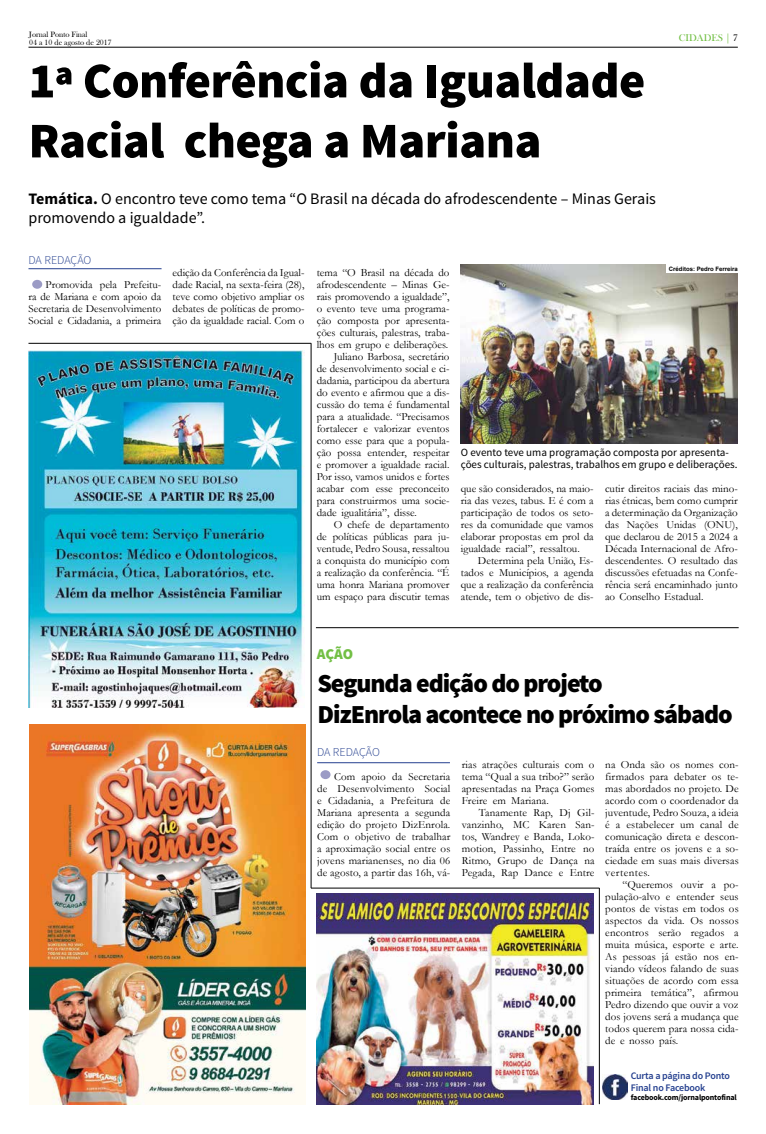
<style>
.page{position:relative;width:766px;height:1134px;background:#fff}
.page>*{position:absolute;margin:0;border:0;box-sizing:border-box;transform-origin:0 0}
.t1{font:900 50px/60px "Source Sans Pro";letter-spacing:-.01em;color:#000}
.t2{font:900 26px/31.2px "Source Sans Pro";letter-spacing:-.04em;color:#000}
.t3{font:16px/19.2px "Source Sans Pro";color:#000}
.t4{font:900 15px "Source Sans Pro";color:#72bf44}
.t5{font:300 12px "Source Sans Pro";letter-spacing:-.01em;color:#25408f}
.t6{font:11px/12px "Garamond";color:#000;text-align:justify}
.t7{font:11px/12px "Source Sans Pro";color:#000}
.t8{font:600 10px/12px "Source Sans Pro";letter-spacing:-.02em;color:#25408f}
.t9{font:10px "Bask Old Face";color:#72bf44}
.t10{font:8px/8px "Bask Old Face";color:#000}
.t11{font:700 8px "Source Sans Pro";letter-spacing:-.02em;color:#000}
.t12{font:700 6px "Arial";color:#000}
.s1{font-weight:700}
.s2{color:#000}
</style>
<div class="page">
<hr style="left:28px;top:47px;width:709px;height:1px;background:#000">
<img style="left:29px;top:725px;width:277px;height:380px">
<img style="left:316px;top:894px;width:277px;height:210px">
<hr style="left:311px;top:343px;width:1px;height:545px;background:#000">
<img style="left:28px;top:350px;width:276px;height:357px">
<hr style="left:28px;top:343px;width:283px;height:1px;background:#000">
<hr style="left:311px;top:888px;width:288px;height:1px;background:#000">
<hr style="left:599px;top:888px;width:1px;height:216px;background:#000">
<hr style="left:28px;top:268px;width:133px;height:1px;background:#25408f">
<div style="left:32px;top:280px;width:10px;height:9px;background:#9b9bc5;border-radius:50%"></div>
<img style="left:461px;top:265px;width:276px;height:179px">
<div style="left:665px;top:264px;width:72px;height:9px;background:#fff"></div>
<div style="left:320px;top:770px;width:10px;height:9px;background:#9b9bc5;border-radius:50%"></div>
<hr style="left:316px;top:627px;width:422px;height:1px;background:#000">
<hr style="left:317px;top:762px;width:133px;height:1px;background:#25408f">
<img style="left:602px;top:1075px;width:25px;height:24px">
<p class="t10" style="left:29px;top:30px;width:84px">Jornal Ponto Final<br>04 a 10 de agosto de 2017</p>
<h1 class="t1" style="left:28px;top:53px;width:618px">1ª Conferência da Igualdade<br>Racial chega a Mariana</h1>
<h3 class="t3" style="left:28px;top:189px;width:628px"><span class="s1">Temática.</span> O encontro teve como tema “O Brasil na década do afrodescendente – Minas Gerais promovendo a igualdade”.</h3>
<p class="t5" style="left:28px;top:253px;width:64px">DA REDAÇÃO</p>
<p class="t6" style="left:28px;top:278px;width:134px;text-indent:17px">Promovida pela Prefeitu&shy;ra de Mariana e com apoio da Secretaria de Desenvolvimento Social e Cidadania, a primeira</p>
<p class="t9" style="left:678px;top:33px;width:60px">CIDADES | <span class="s2">7</span></p>
<p class="t12" style="left:668px;top:264px;width:71px">Créditos: Pedro Ferreira</p>
<p class="t6" style="left:172px;top:266px;width:133px">edição da Conferência da Igual&shy;dade Racial, na sexta-feira (28), teve como objetivo ampliar os debates de políticas de promo&shy;ção da igualdade racial. Com o</p>
<p class="t6" style="left:317px;top:266px;width:134px">tema “O Brasil na década do</p>
<p class="t6" style="left:317px;top:278px;width:134px">afrodescendente – Minas Ge-</p>
<p class="t6" style="left:317px;top:290px;width:134px">rais promovendo a igualdade”,</p>
<p class="t6" style="left:317px;top:302px;width:134px">o evento teve uma programa-</p>
<p class="t6" style="left:317px;top:314px;width:134px">ção composta por apresenta-</p>
<p class="t6" style="left:317px;top:326px;width:134px">ções culturais, palestras, traba-</p>
<p class="t6" style="left:317px;top:338px;width:133px">lhos em grupo e deliberações.</p>
<p class="t6" style="left:334px;top:350px;width:117px">Juliano Barbosa, secretário</p>
<p class="t6" style="left:317px;top:362px;width:134px">de desenvolvimento social e ci-</p>
<p class="t6" style="left:317px;top:374px;width:134px">dadania, participou da abertura</p>
<p class="t6" style="left:317px;top:386px;width:134px">do evento e afirmou que a dis-</p>
<p class="t6" style="left:317px;top:398px;width:134px">cussão do tema é fundamental</p>
<p class="t6" style="left:317px;top:410px;width:134px">para a atualidade. “Precisamos</p>
<p class="t6" style="left:317px;top:422px;width:134px">fortalecer e valorizar eventos</p>
<p class="t6" style="left:317px;top:434px;width:134px">como esse para que a popula-</p>
<p class="t6" style="left:317px;top:446px;width:134px">ção possa entender, respeitar</p>
<p class="t6" style="left:317px;top:458px;width:134px">e promover a igualdade racial.</p>
<p class="t6" style="left:317px;top:470px;width:134px">Por isso, vamos unidos e fortes</p>
<p class="t6" style="left:317px;top:482px;width:134px">acabar com esse preconceito</p>
<p class="t6" style="left:317px;top:494px;width:134px">para construirmos uma socie-</p>
<p class="t6" style="left:317px;top:506px;width:102px">dade igualitária”, disse.</p>
<p class="t6" style="left:334px;top:518px;width:117px">O chefe de departamento</p>
<p class="t6" style="left:317px;top:530px;width:134px">de políticas públicas para ju-</p>
<p class="t6" style="left:317px;top:542px;width:134px">ventude, Pedro Sousa, ressaltou</p>
<p class="t6" style="left:317px;top:554px;width:134px">a conquista do município com</p>
<p class="t6" style="left:317px;top:566px;width:134px">a realização da conferência. “É</p>
<p class="t6" style="left:317px;top:578px;width:134px">uma honra Mariana promover</p>
<p class="t6" style="left:317px;top:590px;width:134px">um espaço para discutir temas</p>
<p class="t7" style="left:461px;top:447px;width:278px">O evento teve uma programação composta por apresenta&shy;ções culturais, palestras, trabalhos em grupo e deliberações.</p>
<p class="t6" style="left:461px;top:482px;width:134px">que são considerados, na maio&shy;ria das vezes, tabus. E é com a participação de todos os seto&shy;res da comunidade que vamos elaborar propostas em prol da igualdade racial”, ressaltou.</p>
<p class="t6" style="left:461px;top:554px;width:134px;text-indent:17px">Determina pela União, Es&shy;tados e Municípios, a agenda que a realização da conferência atende, tem o objetivo de dis-</p>
<p class="t6" style="left:605px;top:482px;width:134px">cutir direitos raciais das mino&shy;rias étnicas, bem como cumprir a determinação da Organização das Nações Unidas (ONU), que declarou de 2015 a 2024 a Década Internacional de Afro&shy;descendentes. O resultado das discussões efetuadas na Confe&shy;rência será encaminhado junto ao Conselho Estadual.</p>
<h3 class="t4" style="left:316px;top:644px;width:38px">AÇÃO</h3>
<h2 class="t2" style="left:317px;top:668px;width:417px">Segunda edição do projeto<br>DizEnrola acontece no próximo sábado</h2>
<p class="t5" style="left:317px;top:745px;width:64px">DA REDAÇÃO</p>
<p class="t6" style="left:317px;top:770px;width:135px;text-indent:17px">Com apoio da Secretaria de Desenvolvimento Social e Cidadania, a Prefeitura de Mariana apresenta a segunda edição do projeto DizEnrola.<br>Com o objetivo de trabalhar a aproximação social entre os jovens marianenses, no dia 06 de agosto, a partir das 16h, vá-</p>
<p class="t6" style="left:461px;top:758px;width:134px">rias atrações culturais com o tema “Qual a sua tribo?” serão apresentadas na Praça Gomes Freire em Mariana.</p>
<p class="t6" style="left:461px;top:806px;width:134px;text-indent:17px">Tanamente Rap, Dj Gil&shy;vanzinho, MC Karen San&shy;tos, Wandrey e Banda, Loko&shy;motion, Passinho, Entre no Ritmo, Grupo de Dança na Pegada, Rap Dance e Entre</p>
<p class="t6" style="left:605px;top:758px;width:135px">na Onda são os nomes con&shy;firmados para debater os te&shy;mas abordados no projeto. De acordo com o coordenador da juventude, Pedro Souza, a ideia é a estabelecer um canal de comunicação direta e descon&shy;traída entre os jovens e a so&shy;ciedade em suas mais diversas vertentes.</p>
<p class="t6" style="left:605px;top:878px;width:135px;text-indent:17px">“Queremos ouvir a po&shy;pulação-alvo e entender seus pontos de vistas em todos os aspectos da vida. Os nossos encontros serão regados a muita música, esporte e arte.<br>As pessoas já estão nos en&shy;viando vídeos falando de suas situações de acordo com essa primeira temática”, afirmou Pedro dizendo que ouvir a voz dos jovens será a mudança que todos querem para nossa cida&shy;de e nosso país.</p>
<p class="t8" style="left:630px;top:1070px;width:101px">Curta a página do Ponto<br>Final no Facebook</p>
<p class="t11" style="left:630px;top:1092px;width:107px">facebook.com/jornalpontofinal</p>
</div>
